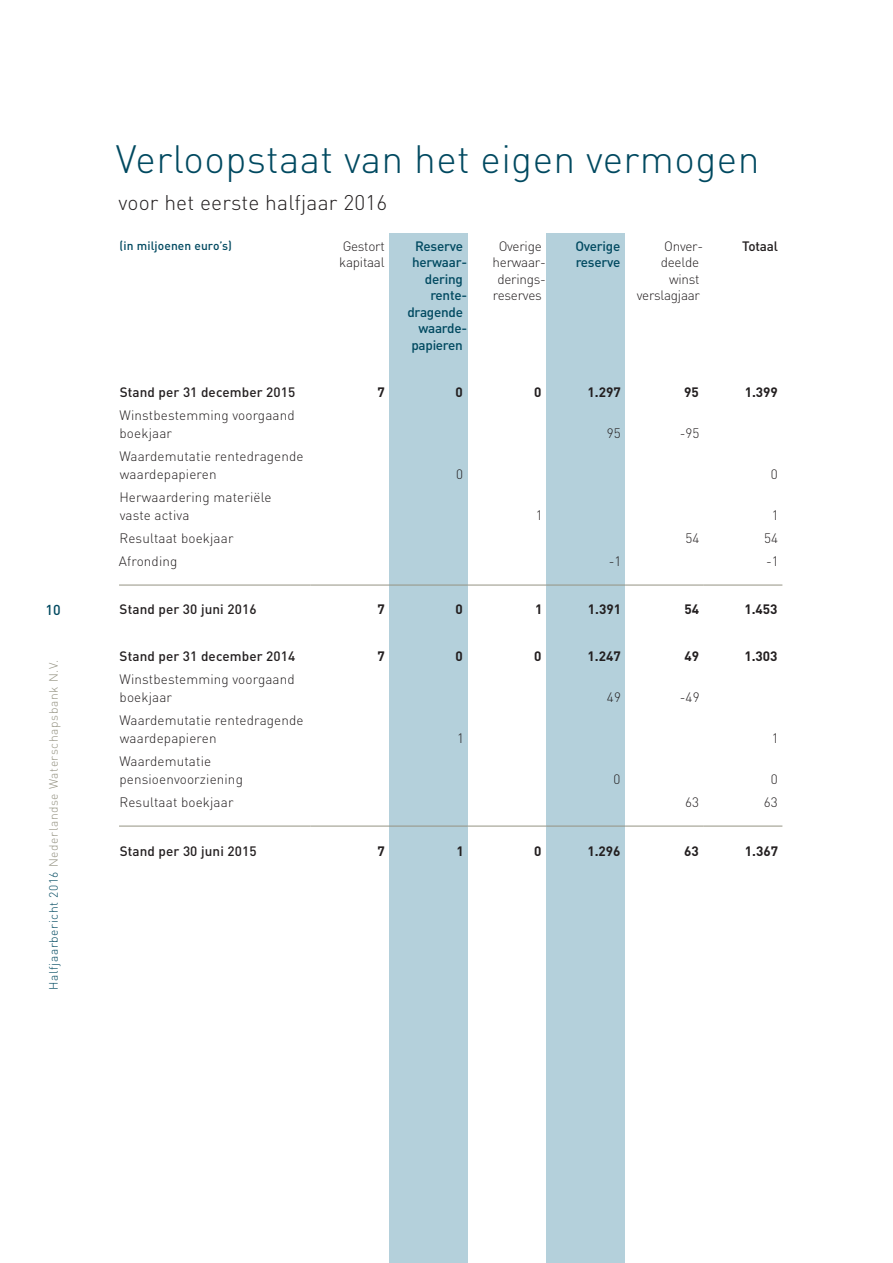
<style>
.page{position:relative;width:893px;height:1263px;background:#fff}
.page>*{position:absolute;margin:0;border:0;box-sizing:border-box;transform-origin:0 0}
.t1{font:300 39px "DINOT";letter-spacing:.01em;color:#004960}
.t2{font:300 21px "DINOT";letter-spacing:.01em;color:#231f20}
.t3{font:500 14.25px "DINOT";color:#004960}
.t4{font:300 13.5px/18px "DINOT";letter-spacing:.01em;color:#231f20}
.t5{font:500 13.5px "DINOT";letter-spacing:.01em;color:#231f20}
.t6{font:500 13.5px/16.5px "DINOT";letter-spacing:-.02em;color:#004960}
.t7{font:700 13.5px "DINOT";color:#231f20}
.t8{font:300 13.5px/16.5px "DINOT";letter-spacing:-.02em;color:#231f20}
.t9{font:300 12px "DINOT";letter-spacing:.05em;color:#959383}
.t10{font:500 12px "DINOT";letter-spacing:.01em;color:#004960}
.s1{color:#004960}
</style>
<div class="page">
<div style="left:546px;top:234px;width:79px;height:1029px;background:#b4d0db"></div>
<div style="left:389px;top:234px;width:79px;height:1029px;background:#b4d0db"></div>
<hr style="left:119px;top:585px;width:191px;height:1px;background:#959383">
<hr style="left:310px;top:585px;width:79px;height:1px;background:#959383">
<hr style="left:389px;top:585px;width:79px;height:1px;background:#959383">
<hr style="left:468px;top:585px;width:78px;height:1px;background:#959383">
<hr style="left:546px;top:585px;width:79px;height:1px;background:#959383">
<hr style="left:625px;top:585px;width:79px;height:1px;background:#959383">
<hr style="left:704px;top:585px;width:78px;height:1px;background:#959383">
<hr style="left:119px;top:826px;width:191px;height:1px;background:#959383">
<hr style="left:310px;top:826px;width:79px;height:1px;background:#959383">
<hr style="left:389px;top:826px;width:79px;height:1px;background:#959383">
<hr style="left:468px;top:826px;width:78px;height:1px;background:#959383">
<hr style="left:546px;top:826px;width:79px;height:1px;background:#959383">
<hr style="left:625px;top:826px;width:79px;height:1px;background:#959383">
<hr style="left:704px;top:826px;width:78px;height:1px;background:#959383">
<p class="t3" style="left:45px;top:600px;width:17px">10</p>
<p class="t9" style="left:45px;top:990px;width:331px;rotate:-90deg"><span class="s1">Halfjaarbericht 2016</span> Nederlandse Waterschapsbank N.V.</p>
<h1 class="t1" style="left:116px;top:132px;width:645px">Verloopstaat van het eigen vermogen</h1>
<h2 class="t2" style="left:118px;top:188px;width:270px">voor het eerste halfjaar 2016</h2>
<p class="t10" style="left:120px;top:237px;width:114px">(in miljoenen euro’s)</p>
<p class="t8" style="left:339px;top:237px;width:47px">Gestort kapitaal</p>
<p class="t6" style="left:415px;top:237px;width:49px">Reserve</p>
<p class="t8" style="left:493px;top:237px;width:55px;text-align:center">Overige herwaar&shy;derings&shy;reserves</p>
<p class="t6" style="left:575px;top:237px;width:46px">Overige reserve</p>
<p class="t4" style="left:664px;top:236px;width:41px">Onver-</p>
<p class="t5" style="left:742px;top:237px;width:37px">Totaal</p>
<p class="t4" style="left:661px;top:253px;width:40px">deelde</p>
<p class="t4" style="left:669px;top:269px;width:32px">winst</p>
<p class="t8" style="left:637px;top:287px;width:65px">verslagjaar</p>
<p class="t6" style="left:412px;top:254px;width:56px">herwaar-</p>
<p class="t6" style="left:425px;top:270px;width:39px">dering</p>
<p class="t6" style="left:430px;top:287px;width:38px">rente-</p>
<p class="t6" style="left:407px;top:303px;width:57px">dragende</p>
<p class="t6" style="left:418px;top:320px;width:50px">waarde-</p>
<p class="t6" style="left:411px;top:336px;width:53px">papieren</p>
<p class="t5" style="left:120px;top:382px;width:177px">Stand per 31 december 2015</p>
<p class="t7" style="left:377px;top:382px;width:9px">7</p>
<p class="t7" style="left:455px;top:382px;width:9px">0</p>
<p class="t7" style="left:534px;top:382px;width:9px">0</p>
<p class="t7" style="left:588px;top:382px;width:35px">1.297</p>
<p class="t7" style="left:684px;top:382px;width:16px">95</p>
<p class="t7" style="left:745px;top:382px;width:35px">1.399</p>
<p class="t4" style="left:120px;top:405px;width:177px">Winstbestemming voorgaand boekjaar</p>
<p class="t4" style="left:607px;top:423px;width:15px">95</p>
<p class="t4" style="left:680px;top:423px;width:21px">-95</p>
<p class="t4" style="left:120px;top:446px;width:186px">Waardemutatie rentedragende waardepapieren</p>
<p class="t4" style="left:119px;top:487px;width:154px">Herwaardering materiële vaste activa</p>
<p class="t4" style="left:456px;top:464px;width:8px">0</p>
<p class="t4" style="left:771px;top:464px;width:8px">0</p>
<p class="t4" style="left:536px;top:505px;width:8px">1</p>
<p class="t4" style="left:772px;top:505px;width:8px">1</p>
<p class="t4" style="left:119px;top:528px;width:116px">Resultaat boekjaar</p>
<p class="t4" style="left:686px;top:528px;width:15px">54</p>
<p class="t4" style="left:764px;top:528px;width:15px">54</p>
<p class="t4" style="left:119px;top:551px;width:60px">Afronding</p>
<p class="t4" style="left:609px;top:551px;width:14px">-1</p>
<p class="t4" style="left:766px;top:551px;width:14px">-1</p>
<p class="t5" style="left:120px;top:600px;width:138px">Stand per 30 juni 2016</p>
<p class="t7" style="left:377px;top:600px;width:9px">7</p>
<p class="t7" style="left:455px;top:600px;width:9px">0</p>
<p class="t7" style="left:535px;top:600px;width:9px">1</p>
<p class="t7" style="left:588px;top:600px;width:35px">1.391</p>
<p class="t7" style="left:684px;top:600px;width:16px">54</p>
<p class="t7" style="left:744px;top:600px;width:35px">1.453</p>
<p class="t5" style="left:120px;top:646px;width:177px">Stand per 31 december 2014</p>
<p class="t7" style="left:377px;top:646px;width:9px">7</p>
<p class="t7" style="left:455px;top:646px;width:9px">0</p>
<p class="t7" style="left:534px;top:646px;width:9px">0</p>
<p class="t7" style="left:588px;top:646px;width:35px">1.247</p>
<p class="t7" style="left:685px;top:646px;width:16px">49</p>
<p class="t7" style="left:744px;top:646px;width:35px">1.303</p>
<p class="t4" style="left:120px;top:669px;width:177px">Winstbestemming voorgaand boekjaar</p>
<p class="t4" style="left:607px;top:687px;width:16px">49</p>
<p class="t4" style="left:680px;top:687px;width:21px">-49</p>
<p class="t4" style="left:120px;top:710px;width:186px">Waardemutatie rentedragende waardepapieren</p>
<p class="t4" style="left:119px;top:751px;width:125px">Waardemutatie pensioenvoorziening</p>
<p class="t4" style="left:457px;top:728px;width:8px">1</p>
<p class="t4" style="left:772px;top:728px;width:8px">1</p>
<p class="t4" style="left:613px;top:769px;width:8px">0</p>
<p class="t4" style="left:771px;top:769px;width:8px">0</p>
<p class="t4" style="left:119px;top:792px;width:116px">Resultaat boekjaar</p>
<p class="t4" style="left:685px;top:792px;width:16px">63</p>
<p class="t4" style="left:764px;top:792px;width:15px">63</p>
<p class="t5" style="left:120px;top:841px;width:138px">Stand per 30 juni 2015</p>
<p class="t7" style="left:377px;top:841px;width:9px">7</p>
<p class="t7" style="left:456px;top:841px;width:9px">1</p>
<p class="t7" style="left:534px;top:841px;width:9px">0</p>
<p class="t7" style="left:587px;top:841px;width:35px">1.296</p>
<p class="t7" style="left:684px;top:841px;width:16px">63</p>
<p class="t7" style="left:745px;top:841px;width:35px">1.367</p>
</div>
